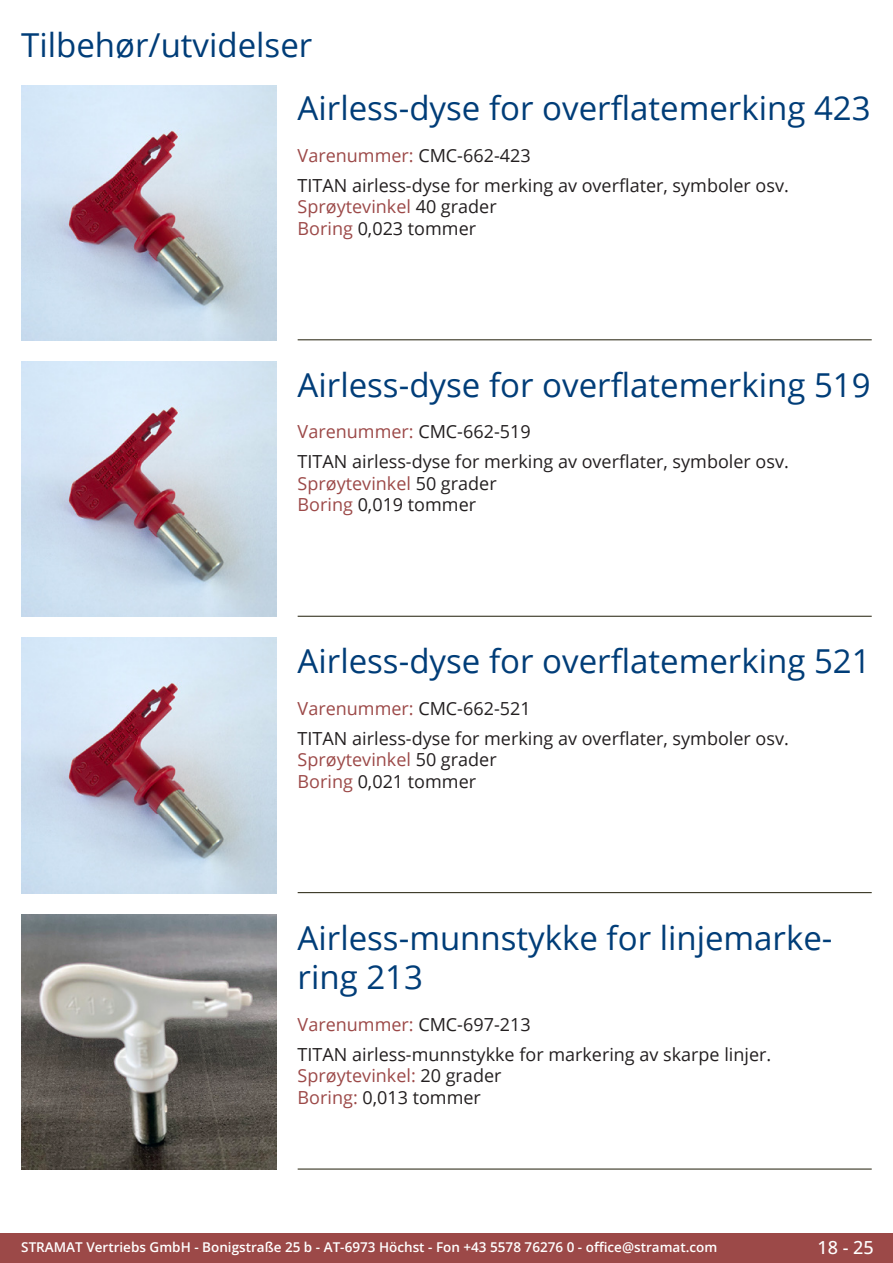
<style>
.page{position:relative;width:893px;height:1263px;background:#fff}
.page>*{position:absolute;margin:0;border:0;box-sizing:border-box;transform-origin:0 0}
.Produkttitel{font:33px/39.6px "Open Sans";color:#003d78}
.RastTitel{font:33px "Open Sans";color:#003d78}
.Beschreibung_Text{font:18px/21.6px "Open Sans";color:#231f20}
.TechDaten_Überschrif{font:18px "Open Sans";color:#9c4948}
.t1{font:500 18px "Open Sans";color:#fff}
.t2{font:600 13.5px "Open Sans";color:#fff}
.s1{color:#231f20}
.s2{color:#9c4948}
</style>
<div class="page">
<div style="left:0;top:1233px;width:893px;height:30px;background:#9c4948"></div>
<hr style="left:298px;top:340px;width:574px;height:1px;background:#201d08">
<hr style="left:298px;top:616px;width:574px;height:1px;background:#201d08">
<hr style="left:298px;top:892px;width:574px;height:1px;background:#201d08">
<hr style="left:298px;top:1169px;width:574px;height:1px;background:#201d08">
<img style="left:21px;top:85px;width:255px;height:255px">
<img style="left:21px;top:361px;width:255px;height:256px">
<img style="left:21px;top:638px;width:255px;height:255px">
<img style="left:21px;top:914px;width:255px;height:255px">
<p class="RastTitel" style="left:21px;top:22px;width:293px">Tilbehør/utvidelser</p>
<p class="Produkttitel" style="left:298px;top:88px;width:574px">Airless-dyse for overflatemerking 423</p>
<p class="TechDaten_Überschrif" style="left:298px;top:143px;width:235px">Varenummer: <span class="s1">CMC-662-423</span></p>
<p class="Beschreibung_Text" style="left:298px;top:174px;width:493px">TITAN airless-dyse for merking av overflater, symboler osv.<br><span class="s2">Sprøytevinkel</span> 40 grader<br><span class="s2">Boring</span> 0,023 tommer</p>
<p class="Produkttitel" style="left:298px;top:364px;width:574px">Airless-dyse for overflatemerking 519</p>
<p class="TechDaten_Überschrif" style="left:298px;top:420px;width:235px">Varenummer: <span class="s1">CMC-662-519</span></p>
<p class="Beschreibung_Text" style="left:298px;top:450px;width:493px">TITAN airless-dyse for merking av overflater, symboler osv.<br><span class="s2">Sprøytevinkel</span> 50 grader<br><span class="s2">Boring</span> 0,019 tommer</p>
<p class="Produkttitel" style="left:298px;top:640px;width:574px">Airless-dyse for overflatemerking 521</p>
<p class="TechDaten_Überschrif" style="left:298px;top:696px;width:235px">Varenummer: <span class="s1">CMC-662-521</span></p>
<p class="Beschreibung_Text" style="left:298px;top:727px;width:493px">TITAN airless-dyse for merking av overflater, symboler osv.<br><span class="s2">Sprøytevinkel</span> 50 grader<br><span class="s2">Boring</span> 0,021 tommer</p>
<p class="Produkttitel" style="left:298px;top:917px;width:534px">Airless-munnstykke for linjemarke&shy;ring 213</p>
<p class="TechDaten_Überschrif" style="left:298px;top:1012px;width:235px">Varenummer: <span class="s1">CMC-697-213</span></p>
<p class="Beschreibung_Text" style="left:298px;top:1043px;width:475px">TITAN airless-munnstykke for markering av skarpe linjer.<br><span class="s2">Sprøytevinkel:</span> 20 grader<br><span class="s2">Boring:</span> 0,013 tommer</p>
<p class="t2" style="left:21px;top:1238px;width:698px">STRAMAT Vertriebs GmbH - Bonigstraße 25 b - AT-6973 Höchst - Fon +43 5578 76276 0 - office@stramat.com</p>
<p class="t1" style="left:817px;top:1234px;width:58px">18 - 25</p>
</div>
